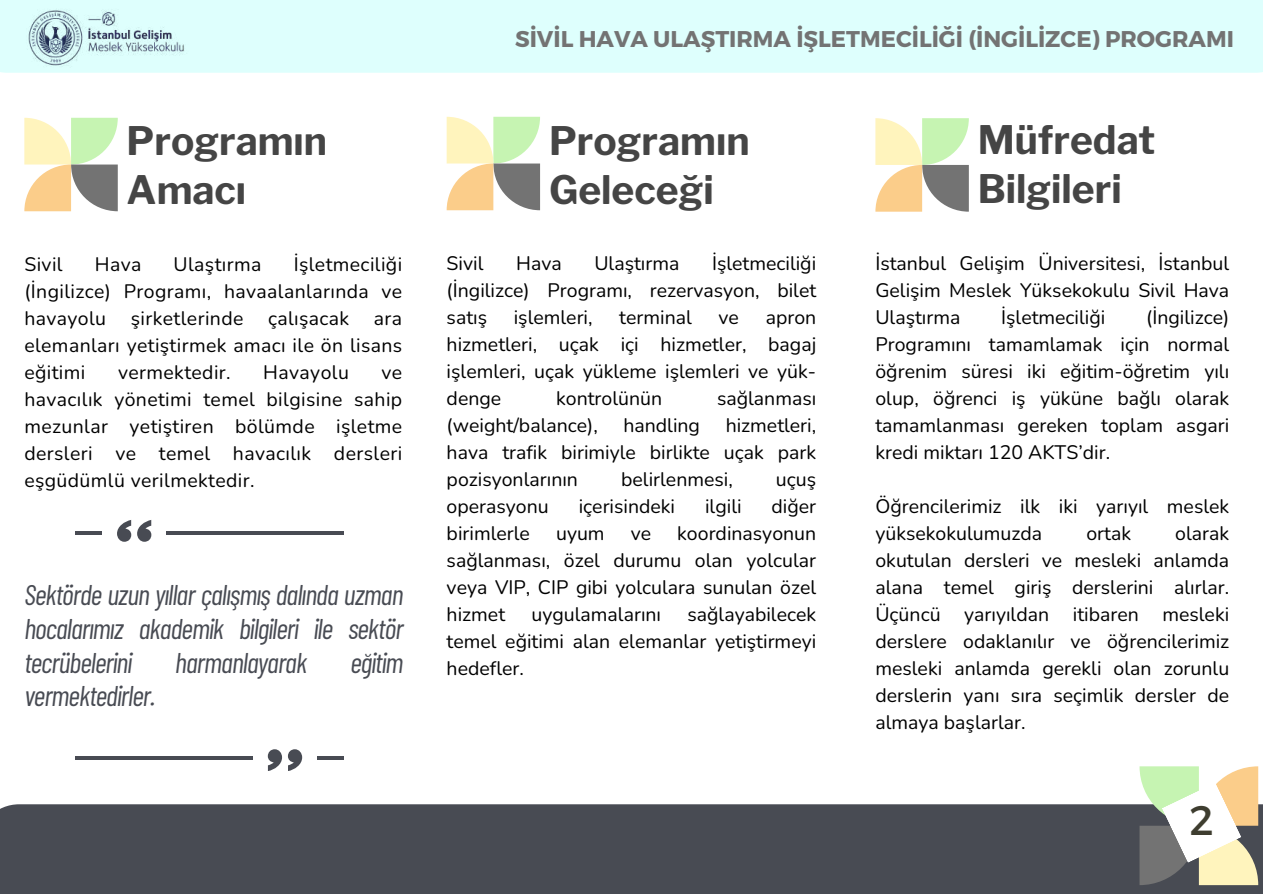
<style>
.page{position:relative;width:1263px;height:894px;background:#fff}
.page>*{position:absolute;margin:0;border:0;box-sizing:border-box;transform-origin:0 0}
.t1{font:41.25px "Montserrat";color:#3e3d2f}
.t2{font:700 39px/49.5px "Libre Franklin";color:#454545}
.t3{font:italic 28.5px/33.8px "Barlow Condensed";letter-spacing:-.03em;color:#484b53;text-align:justify}
.t4{font:700 22.8px "Montserrat";color:#737373}
.t5{font:19.5px/27px "Nunito";color:#000;text-align:justify}
.t6{font:19.5px/27px "Nunito";letter-spacing:.02em;color:#000}
</style>
<div class="page">
<div style="left:0;top:804px;width:1263px;height:89px;background:#484b53"></div>
<svg style="left:24px;top:118px;width:94px;height:93px"></svg>
<svg style="left:447px;top:117px;width:93px;height:93px"></svg>
<div style="left:0;top:0;width:1263px;height:73px;background:#defffd"></div>
<svg style="left:137px;top:520px;width:14px;height:21px"></svg>
<svg style="left:117px;top:520px;width:14px;height:21px"></svg>
<svg style="left:75px;top:531px;width:27px;height:3px"></svg>
<svg style="left:166px;top:531px;width:178px;height:3px"></svg>
<svg style="left:268px;top:749px;width:14px;height:21px"></svg>
<svg style="left:288px;top:749px;width:14px;height:21px"></svg>
<hr style="left:317px;top:756px;width:27px;height:4px;background:#484b53">
<hr style="left:75px;top:756px;width:178px;height:4px;background:#484b53">
<svg style="left:875px;top:118px;width:94px;height:93px"></svg>
<svg style="left:1139px;top:766px;width:119px;height:118px"></svg>
<img style="left:28px;top:10px;width:156px;height:56px">
<h2 class="t2" style="left:127px;top:116px;width:202px">Programın<br>Amacı</h2>
<p class="t6" style="left:24px;top:251px;width:379px;text-indent:269px">İşletmeciliği (İngilizce) Programı, havaalanlarında ve havayolu</p>
<p class="t5" style="left:24px;top:251px;width:40px">Sivil</p>
<p class="t5" style="left:95px;top:251px;width:48px">Hava</p>
<p class="t6" style="left:174px;top:251px;width:89px">Ulaştırma</p>
<p class="t6" style="left:131px;top:305px;width:114px">şirketlerinde</p>
<p class="t6" style="left:268px;top:305px;width:83px">çalışacak</p>
<p class="t5" style="left:24px;top:305px;width:379px;text-indent:350px">ara elemanları yetiştirmek amacı ile ön lisans eğitimi</p>
<p class="t6" style="left:118px;top:359px;width:114px">vermektedir.</p>
<p class="t6" style="left:263px;top:359px;width:87px">Havayolu</p>
<p class="t5" style="left:24px;top:359px;width:379px;text-indent:357px">ve havacılık yönetimi temel bilgisine sahip mezunlar yetiştiren bölümde işletme dersleri</p>
<p class="t6" style="left:24px;top:440px;width:377px;text-indent:91px">ve temel havacılık dersleri eşgüdümlü verilmektedir.</p>
<h3 class="t3" style="left:24px;top:576px;width:381px">Sektörde uzun yıllar çalışmış dalında uzman hocalarımız akademik bilgileri ile sektör tecrübelerini</h3>
<h3 class="t3" style="left:175px;top:644px;width:134px">harmanlayarak</h3>
<h3 class="t3" style="left:350px;top:644px;width:55px">eğitim</h3>
<h3 class="t3" style="left:24px;top:677px;width:132px">vermektedirler.</h3>
<p class="t4" style="left:515px;top:24px;width:720px">SİVİL HAVA ULAŞTIRMA İŞLETMECİLİĞİ (İNGİLİZCE) PROGRAMI</p>
<h2 class="t2" style="left:549px;top:116px;width:202px">Programın<br>Geleceği</h2>
<p class="t5" style="left:447px;top:250px;width:371px;text-align:left;text-indent:265px">İşletmeciliği (İngilizce) Programı, rezervasyon, bilet satış</p>
<p class="t5" style="left:447px;top:250px;width:38px">Sivil</p>
<p class="t5" style="left:516px;top:250px;width:47px">Hava</p>
<p class="t5" style="left:594px;top:250px;width:87px">Ulaştırma</p>
<p class="t5" style="left:514px;top:304px;width:80px">işlemleri,</p>
<p class="t5" style="left:619px;top:304px;width:74px">terminal</p>
<p class="t5" style="left:719px;top:304px;width:22px">ve</p>
<p class="t5" style="left:447px;top:304px;width:371px;text-indent:319px">apron hizmetleri, uçak içi hizmetler, bagaj işlemleri, uçak yükleme işlemleri ve yük&shy;denge</p>
<p class="t5" style="left:556px;top:385px;width:108px">kontrolünün</p>
<p class="t5" style="left:717px;top:385px;width:101px">sağlanması</p>
<p class="t5" style="left:447px;top:412px;width:153px">(weight/balance),</p>
<p class="t5" style="left:623px;top:412px;width:78px">handling</p>
<p class="t5" style="left:447px;top:412px;width:371px;text-indent:279px">hizmetleri, hava trafik birimiyle birlikte uçak park pozisyonlarının</p>
<p class="t5" style="left:621px;top:466px;width:113px">belirlenmesi,</p>
<p class="t5" style="left:776px;top:466px;width:42px">uçuş</p>
<p class="t5" style="left:447px;top:493px;width:104px">operasyonu</p>
<p class="t5" style="left:579px;top:493px;width:95px">içerisindeki</p>
<p class="t5" style="left:705px;top:493px;width:35px">ilgili</p>
<p class="t5" style="left:772px;top:493px;width:46px">diğer</p>
<p class="t5" style="left:447px;top:520px;width:85px">birimlerle</p>
<p class="t5" style="left:556px;top:520px;width:50px">uyum</p>
<p class="t5" style="left:631px;top:520px;width:22px">ve</p>
<p class="t5" style="left:447px;top:520px;width:371px;text-indent:231px">koordinasyonun sağlanması, özel durumu olan yolcular veya VIP, CIP gibi yolculara sunulan özel hizmet</p>
<p class="t5" style="left:447px;top:601px;width:371px;text-align:left;text-indent:241px">sağlayabilecek temel eğitimi alan elemanlar yetiştirmeyi hedefler.</p>
<p class="t5" style="left:531px;top:601px;width:131px">uygulamalarını</p>
<h2 class="t2" style="left:978px;top:115px;width:179px">Müfredat<br>Bilgileri</h2>
<p class="t5" style="left:875px;top:250px;width:355px">İstanbul Gelişim Üniversitesi, İstanbul Gelişim Meslek Yüksekokulu Sivil Hava Ulaştırma</p>
<p class="t5" style="left:875px;top:304px;width:355px;text-align:left;text-indent:271px">(İngilizce)<br>Programını tamamlamak için normal öğrenim süresi iki eğitim-öğretim yılı olup, öğrenci iş yüküne bağlı olarak tamamlanması gereken toplam asgari kredi miktarı 120 AKTS’dir.</p>
<p class="t5" style="left:875px;top:493px;width:355px">Öğrencilerimiz ilk iki yarıyıl meslek yüksekokulumuzda</p>
<p class="t5" style="left:1001px;top:304px;width:103px">İşletmeciliği</p>
<p class="t5" style="left:875px;top:520px;width:355px;text-align:left;text-indent:300px">olarak okutulan dersleri ve mesleki anlamda alana temel giriş derslerini alırlar.<br>Üçüncü yarıyıldan itibaren mesleki derslere odaklanılır ve öğrencilerimiz mesleki anlamda gerekli olan zorunlu derslerin yanı sıra seçimlik dersler de almaya başlarlar.</p>
<p class="t5" style="left:1086px;top:520px;width:46px">ortak</p>
<h1 class="t1" style="left:1189px;top:793px;width:26px">2</h1>
</div>
